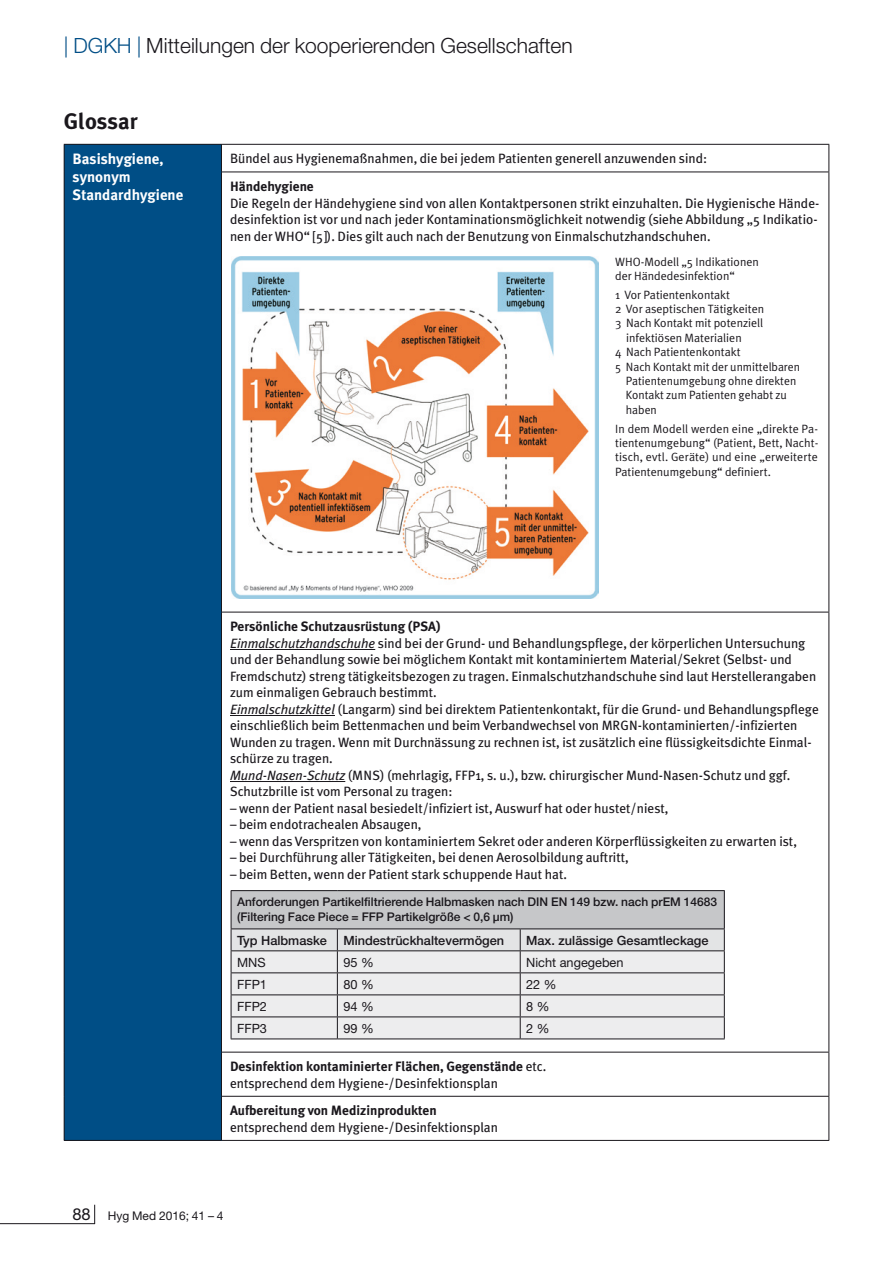
<style>
.page{position:relative;width:893px;height:1263px;background:#fff}
.page>*{position:absolute;margin:0;border:0;box-sizing:border-box;transform-origin:0 0}
.t1{font:700 22.5px "Meta Plus";color:#1a171c}
.t2{font:300 21px "Helvetica Neue";color:#1a171c}
.t3{font:700 15px/18px "Meta Plus";color:#fff}
.t4{font:13.5px/16.5px "Meta Plus";color:#1a171c}
.t5{font:700 13.5px/16.5px "Meta Plus";color:#1a171c}
.t6{font:500 12.75px "Helvetica Neue";color:#1a171c}
.t7{font:12.75px "Helvetica Neue";color:#1a171c}
.t8{font:12px/14.4px "Meta Plus Normal";color:#1a171c}
.t9{font:500 12px/15px "Helvetica Neue";color:#1a171c}
.t10{font:12px "Helvetica Neue";color:#1a171c}
.s1{color:#004e86}
.s2{font-weight:700}
.s3{font-style:italic}
.s4{font-weight:400}
.s5{font-size:16.5px}
</style>
<div class="page">
<hr style="left:0;top:1223px;width:95px;height:1px;background:#1a171c">
<svg style="left:94px;top:1205px;width:1px;height:18px"></svg>
<div style="left:64px;top:144px;width:157px;height:996px;background:#004e86"></div>
<hr style="left:221px;top:144px;width:608px;height:1px;background:#1a171c">
<svg style="left:828px;top:145px;width:1px;height:27px"></svg>
<hr style="left:221px;top:172px;width:608px;height:1px;background:#1a171c">
<hr style="left:828px;top:172px;width:1px;height:440px;background:#1a171c">
<hr style="left:221px;top:612px;width:608px;height:1px;background:#1a171c">
<hr style="left:828px;top:612px;width:1px;height:440px;background:#1a171c">
<hr style="left:828px;top:1052px;width:1px;height:44px;background:#1a171c">
<hr style="left:828px;top:1097px;width:1px;height:43px;background:#1a171c">
<hr style="left:221px;top:1052px;width:608px;height:1px;background:#1a171c">
<hr style="left:221px;top:1096px;width:608px;height:1px;background:#1a171c">
<hr style="left:221px;top:1140px;width:608px;height:1px;background:#1a171c">
<hr style="left:64px;top:144px;width:157px;height:1px;background:#1a171c">
<svg style="left:64px;top:145px;width:1px;height:27px"></svg>
<svg style="left:221px;top:145px;width:1px;height:27px"></svg>
<hr style="left:64px;top:172px;width:1px;height:440px;background:#1a171c">
<hr style="left:221px;top:172px;width:1px;height:440px;background:#1a171c">
<hr style="left:64px;top:612px;width:1px;height:440px;background:#1a171c">
<hr style="left:221px;top:612px;width:1px;height:440px;background:#1a171c">
<hr style="left:64px;top:1052px;width:1px;height:44px;background:#1a171c">
<hr style="left:221px;top:1052px;width:1px;height:44px;background:#1a171c">
<hr style="left:64px;top:1096px;width:1px;height:44px;background:#1a171c">
<hr style="left:221px;top:1097px;width:1px;height:43px;background:#1a171c">
<hr style="left:64px;top:1140px;width:157px;height:1px;background:#1a171c">
<hr style="left:230px;top:649px;width:145px;height:1px;background:#1a171c">
<hr style="left:230px;top:715px;width:105px;height:1px;background:#1a171c">
<hr style="left:230px;top:781px;width:115px;height:1px;background:#1a171c">
<div style="left:231px;top:891px;width:493px;height:38px;background:#c6c7c9"></div>
<svg style="left:231px;top:929px;width:494px;height:109px;background:#dfdfe0"></svg>
<hr style="left:231px;top:1038px;width:106px;height:1px;background:#1a171c">
<hr style="left:337px;top:1038px;width:183px;height:1px;background:#1a171c">
<hr style="left:520px;top:1038px;width:205px;height:1px;background:#1a171c">
<hr style="left:231px;top:890px;width:106px;height:1px;background:#1a171c">
<hr style="left:231px;top:891px;width:1px;height:37px;background:#1a171c">
<hr style="left:337px;top:890px;width:183px;height:1px;background:#1a171c">
<hr style="left:520px;top:890px;width:205px;height:1px;background:#1a171c">
<hr style="left:724px;top:891px;width:1px;height:37px;background:#1a171c">
<hr style="left:231px;top:928px;width:106px;height:1px;background:#1a171c">
<hr style="left:337px;top:928px;width:183px;height:1px;background:#1a171c">
<hr style="left:520px;top:928px;width:205px;height:1px;background:#1a171c">
<img style="left:232px;top:256px;width:367px;height:343px">
<h2 class="t2" style="left:64px;top:33px;width:510px"><span class="s1">| DGKH |</span> Mitteilungen der kooperierenden Gesellschaften</h2>
<h1 class="t1" style="left:64px;top:109px;width:75px">Glossar</h1>
<p class="t3" style="left:73px;top:150px;width:112px">Basishygiene, synonym<br>Standardhygiene</p>
<p class="t4" style="left:230px;top:150px;width:479px">Bündel aus Hygienemaßnahmen, die bei jedem Patienten generell anzuwenden sind:</p>
<p class="t5" style="left:230px;top:178px;width:85px">Händehygiene</p>
<p class="t4" style="left:230px;top:194px;width:591px">Die Regeln der Händehygiene sind von allen Kontaktpersonen strikt einzuhalten. Die Hygienische Hände&shy;desinfektion ist vor und nach jeder Kontaminationsmöglichkeit notwendig (siehe Abbildung „5 Indikatio&shy;nen der WHO“ [5]). Dies gilt auch nach der Benutzung von Einmalschutzhandschuhen.</p>
<p class="t8" style="left:615px;top:254px;width:145px">WHO-Modell „5 Indikationen der Händedesinfektion“</p>
<p class="t8" style="left:615px;top:287px;width:116px">1 Vor Patientenkontakt</p>
<p class="t8" style="left:615px;top:302px;width:150px">2 Vor aseptischen Tätigkeiten</p>
<p class="t8" style="left:615px;top:316px;width:150px">3 Nach Kontakt mit potenziell</p>
<p class="t8" style="left:626px;top:330px;width:117px">infektiösen Materialien</p>
<p class="t8" style="left:615px;top:345px;width:127px">4 Nach Patientenkontakt</p>
<p class="t8" style="left:615px;top:359px;width:186px">5 Nach Kontakt mit der unmittelbaren</p>
<p class="t8" style="left:626px;top:374px;width:172px">Patientenumgebung ohne direkten</p>
<p class="t8" style="left:626px;top:388px;width:162px">Kontakt zum Patienten gehabt zu</p>
<p class="t8" style="left:626px;top:402px;width:32px">haben</p>
<p class="t8" style="left:615px;top:421px;width:205px;text-align:justify">In dem Modell werden eine „direkte Pa&shy;tientenumgebung“ (Patient, Bett, Nacht&shy;tisch, evtl. Geräte) und eine „erweiterte Patientenumgebung“ definiert.</p>
<p class="t4" style="left:230px;top:618px;width:590px"><span class="s2">Persönliche Schutzausrüstung (PSA)<br></span><span class="s3">Einmalschutzhandschuhe</span> sind bei der Grund- und Behandlungspflege, der körperlichen Untersuchung und der Behandlung sowie bei möglichem Kontakt mit kontaminiertem Material/Sekret (Selbst- und Fremdschutz) streng tätigkeitsbezogen zu tragen. Einmalschutzhandschuhe sind laut Herstellerangaben zum einmaligen Gebrauch bestimmt.<br><span class="s3">Einmalschutzkittel</span> (Langarm) sind bei direktem Patientenkontakt, für die Grund- und Behandlungspflege einschließlich beim Bettenmachen und beim Verbandwechsel von MRGN-kontaminierten/-infizierten Wunden zu tragen. Wenn mit Durchnässung zu rechnen ist, ist zusätzlich eine flüssigkeitsdichte Einmal&shy;schürze zu tragen.<br><span class="s3">Mund-Nasen-Schutz</span> (MNS) (mehrlagig, FFP1, s. u.), bzw. chirurgischer Mund-Nasen-Schutz und ggf.<br>Schutzbrille ist vom Personal zu tragen:</p>
<p class="t4" style="left:230px;top:799px;width:440px">– wenn der Patient nasal besiedelt/infiziert ist, Auswurf hat oder hustet/niest,</p>
<p class="t4" style="left:230px;top:816px;width:193px">– beim endotrachealen Absaugen,</p>
<p class="t4" style="left:230px;top:832px;width:568px">– wenn das Verspritzen von kontaminiertem Sekret oder anderen Körperflüssigkeiten zu erwarten ist,</p>
<p class="t4" style="left:230px;top:849px;width:400px">– bei Durchführung aller Tätigkeiten, bei denen Aerosolbildung auftritt,</p>
<p class="t4" style="left:230px;top:865px;width:339px">– beim Betten, wenn der Patient stark schuppende Haut hat.</p>
<p class="t9" style="left:237px;top:894px;width:482px">Anforderungen Partikelfiltrierende Halbmasken nach DIN EN 149 bzw. nach prEM 14683 (Filtering Face Piece = FFP Partikelgröße &lt; 0,6 µm)</p>
<p class="t6" style="left:237px;top:933px;width:91px">Typ Halbmaske</p>
<p class="t6" style="left:343px;top:933px;width:162px">Mindestrückhaltevermögen</p>
<p class="t6" style="left:526px;top:933px;width:184px">Max. zulässige Gesamtleckage</p>
<p class="t7" style="left:237px;top:955px;width:30px">MNS</p>
<p class="t7" style="left:343px;top:955px;width:32px">95 %</p>
<p class="t7" style="left:526px;top:955px;width:99px">Nicht angegeben</p>
<p class="t7" style="left:237px;top:977px;width:31px">FFP1</p>
<p class="t7" style="left:343px;top:977px;width:32px">80 %</p>
<p class="t7" style="left:526px;top:977px;width:32px">22 %</p>
<p class="t7" style="left:237px;top:999px;width:31px">FFP2</p>
<p class="t7" style="left:343px;top:999px;width:32px">94 %</p>
<p class="t7" style="left:526px;top:999px;width:25px">8 %</p>
<p class="t7" style="left:237px;top:1021px;width:31px">FFP3</p>
<p class="t7" style="left:343px;top:1021px;width:32px">99 %</p>
<p class="t7" style="left:526px;top:1021px;width:25px">2 %</p>
<p class="t5" style="left:230px;top:1058px;width:318px">Desinfektion kontaminierter Flächen, Gegenstände <span class="s4">etc. entsprechend dem Hygiene-/Desinfektionsplan</span></p>
<p class="t5" style="left:230px;top:1102px;width:208px">Aufbereitung von Medizinprodukten</p>
<p class="t4" style="left:230px;top:1119px;width:269px">entsprechend dem Hygiene-/Desinfektionsplan</p>
<p class="t10" style="left:72px;top:1208px;width:153px"><span class="s5">88</span> Hyg Med 2016; 41 – 4</p>
</div>
